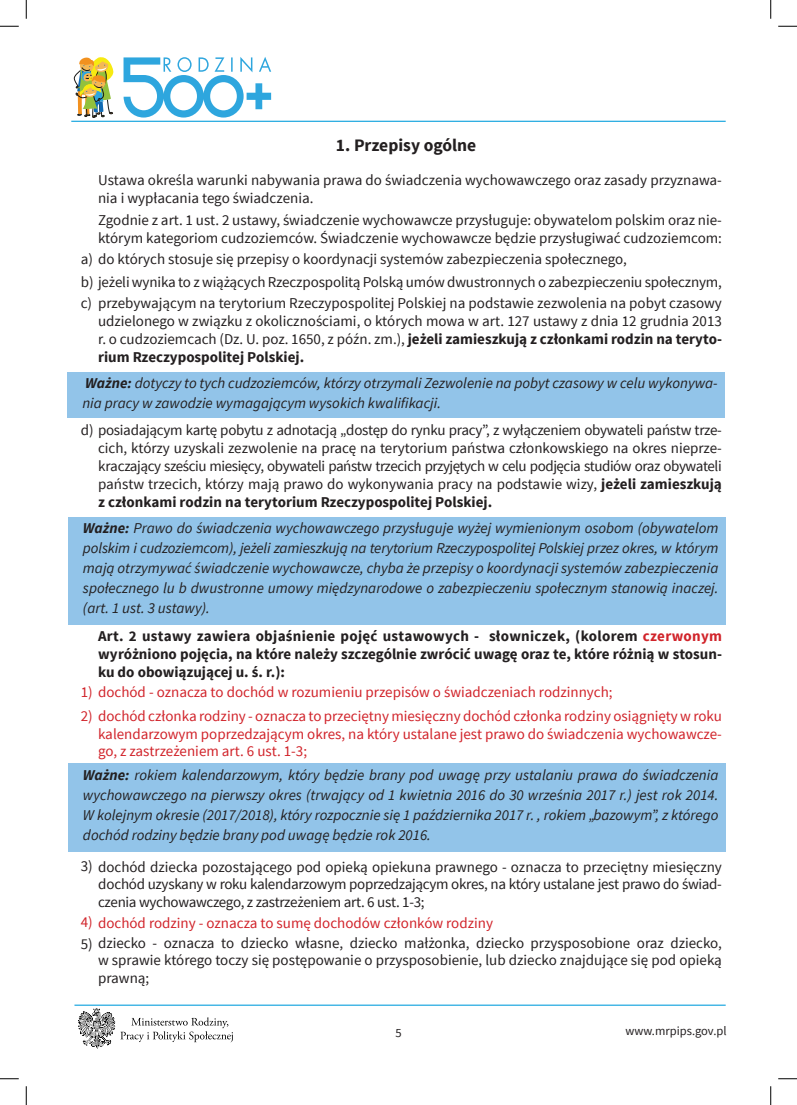
<style>
.page{position:relative;width:797px;height:1105px;background:#fff}
.page>*{position:absolute;margin:0;border:0;box-sizing:border-box;transform-origin:0 0}
.t1{font:700 17.5px "Source Sans Pro";color:#231f20}
.t2{font:15px/18px "Source Sans Pro";color:#231f20}
.Paragraph_Style_1{font:italic 15px/20px "Source Sans Pro";color:#231f20;text-align:justify}
.t3{font:15px/17.5px "Source Sans Pro";color:#d1232a}
.t4{font:15px/17.5px "Source Sans Pro";letter-spacing:-.02em;color:#231f20}
.t5{font:700 15px/17.8px "Source Sans Pro";color:#231f20;text-align:justify}
.t6{font:12.5px "Source Sans Pro";color:#231f20}
.s1{font-weight:700}
.s2{color:#d1232a}
</style>
<div class="page">
<svg style="left:78px;top:1008px;width:155px;height:40px"></svg>
<hr style="left:74px;top:1004px;width:651px;height:2px;background:#24aae1">
<hr style="left:71px;top:121px;width:654px;height:1px;background:#24aae1">
<svg style="left:123px;top:57px;width:148px;height:61px"></svg>
<svg style="left:74px;top:57px;width:40px;height:61px"></svg>
<div style="left:68px;top:517px;width:657px;height:108px;background:#92c4e9"></div>
<div style="left:68px;top:763px;width:657px;height:89px;background:#92c4e9"></div>
<div style="left:68px;top:373px;width:657px;height:45px;background:#92c4e9"></div>
<svg style="left:0;top:25px;width:19px;height:2px"></svg>
<svg style="left:778px;top:25px;width:19px;height:2px"></svg>
<svg style="left:0;top:1078px;width:19px;height:1px"></svg>
<svg style="left:778px;top:1078px;width:19px;height:1px"></svg>
<svg style="left:25px;top:0;width:2px;height:19px"></svg>
<svg style="left:25px;top:1086px;width:2px;height:19px"></svg>
<svg style="left:770px;top:0;width:1px;height:19px"></svg>
<svg style="left:770px;top:1086px;width:1px;height:19px"></svg>
<p class="t1" style="left:336px;top:134px;width:142px">1. Przepisy ogólne</p>
<p class="t2" style="left:98px;top:172px;width:625px">Ustawa określa warunki nabywania prawa do świadczenia wychowawczego oraz zasady przyznawa&shy;nia i wypłacania tego świadczenia.</p>
<p class="t2" style="left:98px;top:211px;width:625px">Zgodnie z art. 1 ust. 2 ustawy, świadczenie wychowawcze przysługuje: obywatelom polskim oraz nie&shy;którym kategoriom cudzoziemców. Świadczenie wychowawcze będzie przysługiwać cudzoziemcom:</p>
<p class="t2" style="left:81px;top:251px;width:548px">a) do których stosuje się przepisy o koordynacji systemów zabezpieczenia społecznego,</p>
<p class="t2" style="left:81px;top:273px;width:642px">b) jeżeli wynika to z wiążących Rzeczpospolitą Polską umów dwustronnych o zabezpieczeniu społecznym,</p>
<p class="t2" style="left:81px;top:294px;width:642px">c) przebywającym na terytorium Rzeczypospolitej Polskiej na podstawie zezwolenia na pobyt czasowy</p>
<p class="t2" style="left:98px;top:312px;width:625px;text-align:justify">udzielonego w związku z okolicznościami, o których mowa w art. 127 ustawy z dnia 12 grudnia 2013 r. o cudzoziemcach (Dz. U. poz. 1650, z późn. zm.), <span class="s1">jeżeli zamieszkują z członkami rodzin na teryto&shy;rium Rzeczypospolitej Polskiej.</span></p>
<p class="Paragraph_Style_1" style="left:82px;top:373px;width:637px"><span class="s1">Ważne:</span> dotyczy to tych cudzoziemców, którzy otrzymali Zezwolenie na pobyt czasowy w celu wykonywa&shy;nia pracy w zawodzie wymagającym wysokich kwalifikacji.</p>
<p class="t4" style="left:81px;top:422px;width:642px">d) posiadającym kartę pobytu z adnotacją „dostęp do rynku pracy”, z wyłączeniem obywateli państw trze-</p>
<p class="t2" style="left:98px;top:440px;width:625px;text-align:justify">cich, którzy uzyskali zezwolenie na pracę na terytorium państwa członkowskiego na okres nieprze&shy;kraczający sześciu miesięcy, obywateli państw trzecich przyjętych w celu podjęcia studiów oraz obywateli państw trzecich, którzy mają prawo do wykonywania pracy na podstawie wizy, <span class="s1">jeżeli zamieszkują z członkami rodzin na terytorium Rzeczypospolitej Polskiej.</span></p>
<p class="Paragraph_Style_1" style="left:83px;top:518px;width:637px"><span class="s1">Ważne:</span> Prawo do świadczenia wychowawczego przysługuje wyżej wymienionym osobom (obywatelom polskim i cudzoziemcom), jeżeli zamieszkują na terytorium Rzeczypospolitej Polskiej przez okres, w którym mają otrzymywać świadczenie wychowawcze, chyba że przepisy o koordynacji systemów zabezpieczenia społecznego lu b dwustronne umowy międzynarodowe o zabezpieczeniu społecznym stanowią inaczej. (art. 1 ust. 3 ustawy).</p>
<p class="t5" style="left:98px;top:628px;width:625px">Art. 2 ustawy zawiera objaśnienie pojęć ustawowych - słowniczek, (kolorem <span class="s2">czerwonym </span>wyróżniono pojęcia, na które należy szczególnie zwrócić uwagę oraz te, które różnią w stosun&shy;ku do obowiązującej u. ś. r.):</p>
<p class="t3" style="left:81px;top:684px;width:533px">1) dochód - oznacza to dochód w rozumieniu przepisów o świadczeniach rodzinnych;</p>
<p class="t3" style="left:81px;top:708px;width:642px">2) dochód członka rodziny - oznacza to przeciętny miesięczny dochód członka rodziny osiągnięty w roku</p>
<p class="t3" style="left:98px;top:725px;width:625px">kalendarzowym poprzedzającym okres, na który ustalane jest prawo do świadczenia wychowawcze&shy;go, z zastrzeżeniem art. 6 ust. 1-3;</p>
<p class="Paragraph_Style_1" style="left:83px;top:765px;width:637px"><span class="s1">Ważne:</span> rokiem kalendarzowym, który będzie brany pod uwagę przy ustalaniu prawa do świadczenia wychowawczego na pierwszy okres (trwający od 1 kwietnia 2016 do 30 września 2017 r.) jest rok 2014.<br>W kolejnym okresie (2017/2018), który rozpocznie się 1 października 2017 r. , rokiem „bazowym”, z którego dochód rodziny będzie brany pod uwagę będzie rok 2016.</p>
<p class="t2" style="left:81px;top:858px;width:642px">3) dochód dziecka pozostającego pod opieką opiekuna prawnego - oznacza to przeciętny miesięczny</p>
<p class="t4" style="left:98px;top:876px;width:625px">dochód uzyskany w roku kalendarzowym poprzedzającym okres, na który ustalane jest prawo do świad&shy;czenia wychowawczego, z zastrzeżeniem art. 6 ust. 1-3;</p>
<p class="t3" style="left:81px;top:914px;width:414px">4) dochód rodziny - oznacza to sumę dochodów członków rodziny</p>
<p class="t2" style="left:81px;top:934px;width:642px">5) dziecko - oznacza to dziecko własne, dziecko małżonka, dziecko przysposobione oraz dziecko,</p>
<p class="t2" style="left:98px;top:952px;width:625px">w sprawie którego toczy się postępowanie o przysposobienie, lub dziecko znajdujące się pod opieką prawną;</p>
<p class="t6" style="left:395px;top:1025px;width:8px">5</p>
<p class="t6" style="left:625px;top:1023px;width:103px">www.mrpips.gov.pl</p>
</div>
